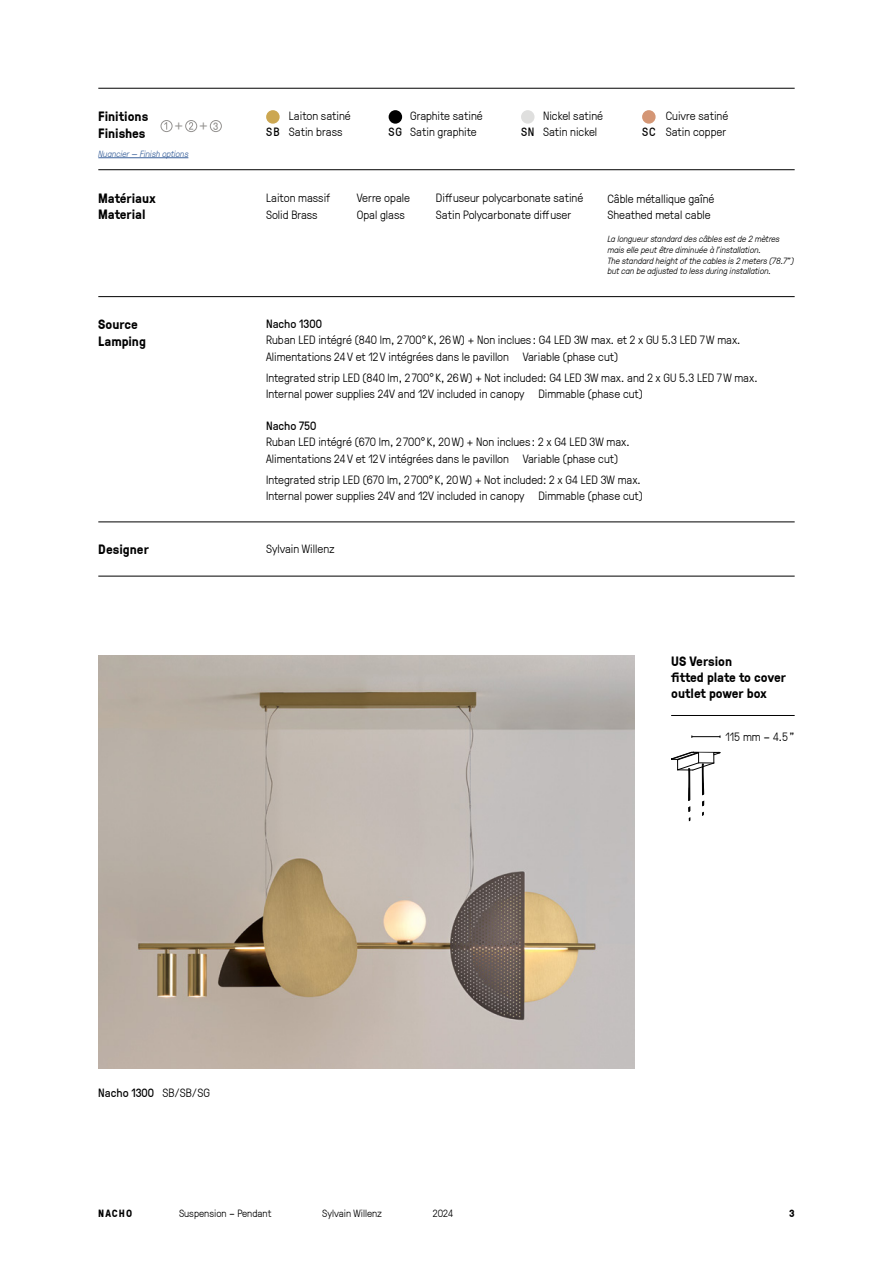
<style>
.page{position:relative;width:893px;height:1263px;background:#fff}
.page>*{position:absolute;margin:0;border:0;box-sizing:border-box;transform-origin:0 0}
.t1{font:300 16.05px "GT Pressura";color:#949290}
.t2{font:700 13.5px/16.2px "GT Pressura";color:#000}
.t3{font:300 12px "GT Pressura";color:#000}
.t4{font:12px "GT Pressura";color:#000}
.t5{font:10.65px "GT Pressura";color:#949290}
.Intro_produit{font:300 10.5px "GT Pressura";color:#000}
.Intro_produit-2{font:700 10.5px "GT Pressura";letter-spacing:.1em;color:#000}
.t6{font:italic 300 9px/10.8px "GT Pressura";color:#000}
.t7{font:italic 300 9px "GT Pressura";color:#3b629b}
.s1{font-weight:300}
</style>
<div class="page">
<hr style="left:98px;top:88px;width:697px;height:1px;background:#000">
<hr style="left:98px;top:296px;width:697px;height:1px;background:#000">
<hr style="left:98px;top:169px;width:697px;height:1px;background:#000">
<hr style="left:98px;top:521px;width:697px;height:1px;background:#000">
<hr style="left:98px;top:576px;width:697px;height:1px;background:#000">
<div style="left:266px;top:110px;width:14px;height:14px;background:#cca751;border-radius:50%"></div>
<div style="left:389px;top:110px;width:13px;height:14px;background:#000;border-radius:50%"></div>
<div style="left:642px;top:110px;width:14px;height:14px;background:#d49675;border-radius:50%"></div>
<div style="left:521px;top:110px;width:13px;height:14px;background:#dfdfde;border-radius:50%"></div>
<svg style="left:164px;top:122px;width:3px;height:8px"></svg>
<div style="left:161px;top:120px;width:12px;height:12px;border:1px solid #949290;border-radius:50%"></div>
<svg style="left:189px;top:122px;width:4px;height:8px"></svg>
<div style="left:185px;top:120px;width:12px;height:12px;border:1px solid #949290;border-radius:50%"></div>
<div style="left:210px;top:120px;width:12px;height:12px;border:1px solid #949290;border-radius:50%"></div>
<img style="left:98px;top:655px;width:536px;height:413px">
<svg style="left:692px;top:735px;width:29px;height:3px"></svg>
<svg style="left:671px;top:751px;width:50px;height:71px"></svg>
<hr style="left:98px;top:157px;width:90px;height:1px;background:#3b629b">
<hr style="left:671px;top:715px;width:124px;height:1px;background:#000">
<p class="t2" style="left:98px;top:108px;width:52px">Finitions</p>
<p class="t2" style="left:98px;top:124px;width:49px">Finishes</p>
<p class="t7" style="left:98px;top:147px;width:92px">Nuancier — Finish options</p>
<p class="t1" style="left:175px;top:113px;width:35px">+ +</p>
<p class="t5" style="left:213px;top:118px;width:7px">3</p>
<p class="t3" style="left:289px;top:107px;width:63px">Laiton satiné</p>
<p class="t4" style="left:266px;top:123px;width:15px">SB</p>
<p class="t3" style="left:289px;top:123px;width:55px">Satin brass</p>
<p class="t3" style="left:410px;top:107px;width:74px">Graphite satiné</p>
<p class="t4" style="left:389px;top:123px;width:15px">SG</p>
<p class="t3" style="left:410px;top:123px;width:68px">Satin graphite</p>
<p class="t3" style="left:543px;top:107px;width:62px">Nickel satiné</p>
<p class="t3" style="left:543px;top:123px;width:56px">Satin nickel</p>
<p class="t3" style="left:666px;top:107px;width:64px">Cuivre satiné</p>
<p class="t4" style="left:521px;top:123px;width:15px">SN</p>
<p class="t4" style="left:642px;top:123px;width:15px">SC</p>
<p class="t3" style="left:666px;top:123px;width:62px">Satin copper</p>
<p class="t2" style="left:98px;top:190px;width:59px">Matériaux</p>
<p class="t2" style="left:98px;top:206px;width:49px">Material</p>
<p class="t3" style="left:266px;top:190px;width:66px">Laiton massif</p>
<p class="t3" style="left:266px;top:206px;width:53px">Solid Brass</p>
<p class="t3" style="left:357px;top:190px;width:55px">Verre opale</p>
<p class="t3" style="left:357px;top:206px;width:50px">Opal glass</p>
<p class="t3" style="left:436px;top:190px;width:149px">Diffuseur polycarbonate satiné</p>
<p class="t3" style="left:436px;top:206px;width:137px">Satin Polycarbonate diffuser</p>
<p class="t3" style="left:607px;top:190px;width:108px">Câble métallique gaîné</p>
<p class="t3" style="left:607px;top:206px;width:105px">Sheathed metal cable</p>
<p class="t6" style="left:607px;top:233px;width:174px">La longueur standard des câbles est de 2 mètres mais elle peut être diminuée à l’installation.</p>
<p class="t6" style="left:607px;top:254px;width:188px">The standard height of the cables is 2 meters (78.7”) but can be adjusted to less during installation.</p>
<p class="t2" style="left:98px;top:316px;width:41px">Source</p>
<p class="t2" style="left:98px;top:332px;width:49px">Lamping</p>
<p class="t4" style="left:266px;top:315px;width:57px">Nacho 1300</p>
<p class="t3" style="left:266px;top:331px;width:476px">Ruban LED intégré (840 lm, 2 700° K, 26W) + Non inclues : G4 LED 3W max. et 2 x GU 5.3 LED 7W max.</p>
<p class="t3" style="left:266px;top:348px;width:354px">Alimentations 24V et 12 V intégrées dans le pavillon Variable (phase cut)</p>
<p class="t3" style="left:266px;top:369px;width:493px">Integrated strip LED (840 lm, 2 700° K, 26W) + Not included: G4 LED 3W max. and 2 x GU 5.3 LED 7W max.</p>
<p class="t3" style="left:266px;top:385px;width:378px">Internal power supplies 24V and 12V included in canopy Dimmable (phase cut)</p>
<p class="t4" style="left:266px;top:417px;width:52px">Nacho 750</p>
<p class="t3" style="left:266px;top:433px;width:365px">Ruban LED intégré (670 lm, 2 700° K, 20W) + Non inclues : 2 x G4 LED 3W max.</p>
<p class="t3" style="left:266px;top:450px;width:354px">Alimentations 24V et 12 V intégrées dans le pavillon Variable (phase cut)</p>
<p class="t3" style="left:266px;top:471px;width:376px">Integrated strip LED (670 lm, 2 700° K, 20W) + Not included: 2 x G4 LED 3W max.</p>
<p class="t3" style="left:266px;top:487px;width:378px">Internal power supplies 24V and 12V included in canopy Dimmable (phase cut)</p>
<p class="t2" style="left:98px;top:541px;width:52px">Designer</p>
<p class="t3" style="left:266px;top:540px;width:70px">Sylvain Willenz</p>
<p class="t2" style="left:671px;top:653px;width:63px">US Version</p>
<p class="t2" style="left:671px;top:669px;width:116px">fitted plate to cover outlet power box</p>
<p class="t3" style="left:726px;top:728px;width:71px">115 mm – 4.5”</p>
<p class="t4" style="left:98px;top:1084px;width:113px">Nacho 1300 <span class="s1">SB/SB/SG</span></p>
<p class="Intro_produit-2" style="left:98px;top:1206px;width:35px">NACHO</p>
<p class="Intro_produit" style="left:179px;top:1206px;width:94px">Suspension – Pendant</p>
<p class="Intro_produit" style="left:322px;top:1206px;width:62px">Sylvain Willenz</p>
<p class="Intro_produit" style="left:433px;top:1206px;width:22px">2024</p>
<p class="Intro_produit-2" style="left:789px;top:1206px;width:7px">3</p>
</div>
